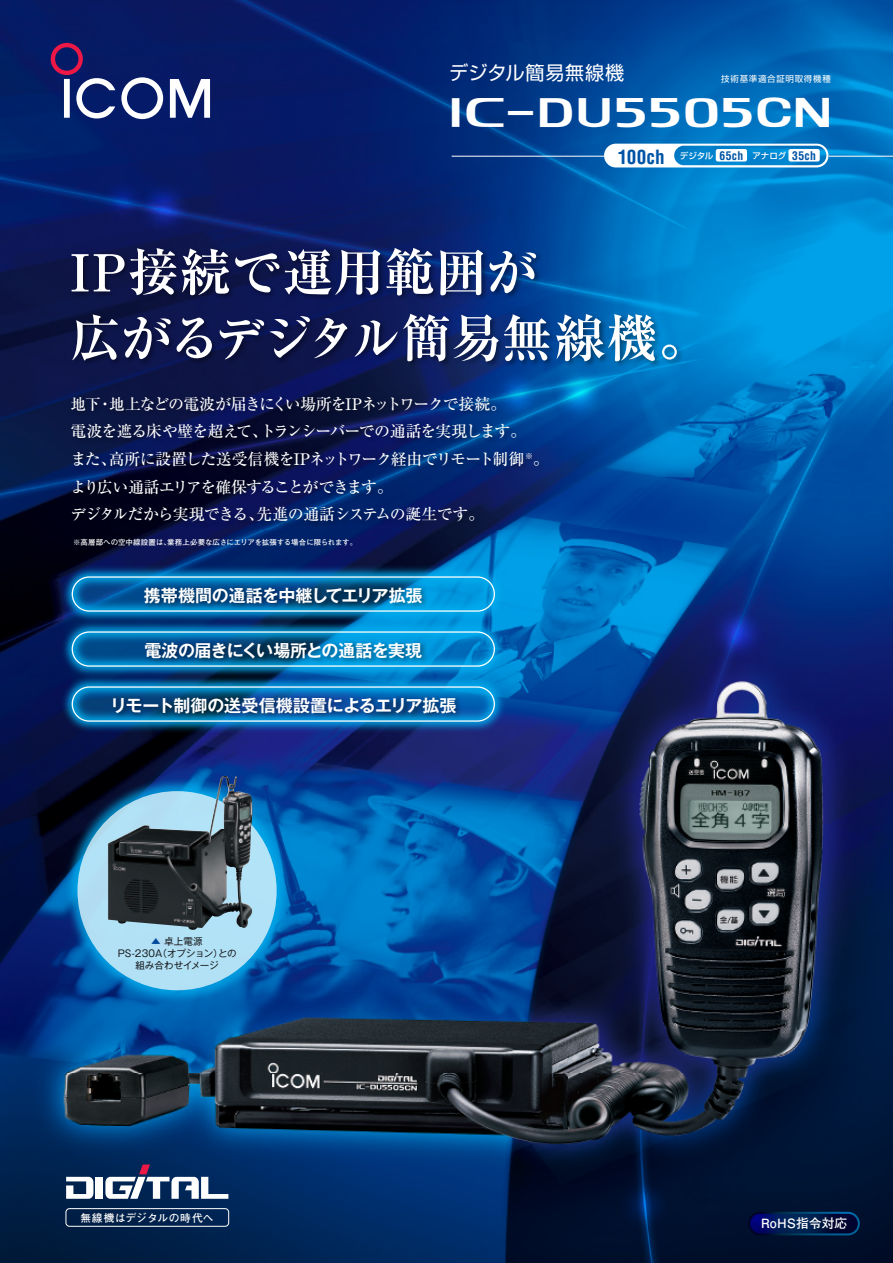
<style>
.page{position:relative;width:893px;height:1263px;background:#fff}
.page>*{position:absolute;margin:0;border:0;box-sizing:border-box;transform-origin:0 0}
.t1{font:700 51px/65.8px "Ryumin Pro";letter-spacing:-.01em;color:#fff}
.t2{font:36.15px "Icom Product Font";letter-spacing:.05em;color:#fff}
.t3{font:19.2px "Shin Go Pro";letter-spacing:.03em;color:#fff}
.t4{font:700 condensed 19.2px "Helvetica";letter-spacing:.01em;color:#0154a6}
.t5{font:700 16.95px "Gothic MB101 Pro De";letter-spacing:-.025em;color:#fff}
.t6{font:500 15.9px/27.6px "Ryumin Pro";letter-spacing:-.07em;color:#fff}
.t7{font:700 12.75px "Futo Go B101 Pro";letter-spacing:.015em;color:#fff}
.t8{font:700 10.8px "Futo Go B101 Pro";letter-spacing:.045em;color:#fff}
.t9{font:9.6px/12px "Gothic MB101 Pro";letter-spacing:-.01em;color:#231f20;text-align:center}
.t10{font:500 8.55px "Shin Go Pro";letter-spacing:-.01em;color:#fff}
.t11{font:8.55px "Shin Go Pro";letter-spacing:.08em;color:#fff}
.t12{font:700 7.5px "Futo Go B101 Pro";letter-spacing:-.005em;color:#fff}
.s1{font-family:"Helvetica";font-weight:700;font-stretch:condensed;font-size:11.7px;color:#0154a6}
.s2{color:#0154a6}
</style>
<div class="page">
<img style="left:0;top:0;width:893px;height:1263px">
<img style="left:14px;top:519px;width:539px;height:55px">
<img style="left:14px;top:574px;width:539px;height:55px">
<img style="left:14px;top:629px;width:539px;height:151px">
<img style="left:17px;top:731px;width:320px;height:320px">
<div style="left:77px;top:791px;width:200px;height:199px;background:#b2e1f6;border-radius:50%"></div>
<img style="left:108px;top:777px;width:145px;height:153px">
<div style="left:72px;top:576px;width:423px;height:36px;border:1px solid #fff;border-radius:17px"></div>
<img style="left:550px;top:380px;width:96px;height:81px">
<img style="left:577px;top:1138px;width:134px;height:125px">
<img style="left:140px;top:582px;width:291px;height:32px">
<div style="left:72px;top:631px;width:423px;height:36px;border:1px solid #fff;border-radius:17px"></div>
<img style="left:140px;top:637px;width:291px;height:32px">
<div style="left:72px;top:686px;width:423px;height:36px;border:1px solid #fff;border-radius:17px"></div>
<img style="left:106px;top:692px;width:359px;height:32px">
<img style="left:724px;top:709px;width:134px;height:134px">
<img style="left:670px;top:567px;width:134px;height:134px">
<img style="left:185px;top:141px;width:47px;height:101px">
<img style="left:455px;top:380px;width:128px;height:80px">
<img style="left:62px;top:139px;width:123px;height:123px">
<svg style="left:170px;top:79px;width:40px;height:39px"></svg>
<svg style="left:121px;top:77px;width:42px;height:42px"></svg>
<svg style="left:51px;top:43px;width:64px;height:75px;background:#3d3d7b"></svg>
<svg style="left:604px;top:144px;width:224px;height:23px"></svg>
<div style="left:716px;top:149px;width:31px;height:13px;background:#fff;border-radius:2px"></div>
<div style="left:788px;top:149px;width:32px;height:13px;background:#fff;border-radius:2px"></div>
<hr style="left:452px;top:156px;width:152px;height:1px;background:#fff">
<hr style="left:829px;top:156px;width:64px;height:1px;background:#fff">
<img style="left:66px;top:242px;width:628px;height:138px">
<img style="left:66px;top:391px;width:484px;height:142px">
<svg style="left:66px;top:1177px;width:27px;height:22px"></svg>
<div style="left:96px;top:1177px;width:7px;height:22px;background:#fff"></div>
<svg style="left:105px;top:1164px;width:123px;height:35px"></svg>
<div style="left:66px;top:1208px;width:163px;height:18px;border:1px solid #fff;border-radius:4px"></div>
<svg style="left:748px;top:1212px;width:112px;height:23px"></svg>
<svg style="left:750px;top:1214px;width:108px;height:19px;background:#00134e"></svg>
<p class="t3" style="left:449px;top:57px;width:177px">デジタル簡易無線機</p>
<p class="t11" style="left:721px;top:71px;width:111px">技術基準適合証明取得機種</p>
<p class="t2" style="left:452px;top:92px;width:381px">IC- DU5505CN</p>
<p class="t4" style="left:618px;top:145px;width:48px">100ch</p>
<p class="t10" style="left:680px;top:149px;width:138px">デジタル <span class="s1">65ch</span> アナログ <span class="s1">35ch</span></p>
<p class="t1" style="left:71px;top:236px;width:640px">IP接続で運用範囲が<br>広がるデジタル簡易無線機。</p>
<p class="t6" style="left:71px;top:389px;width:480px">地下・地上などの電波が届きにくい場所をIPネットワークで接続。<br>電波を遮る床や壁を超えて、トランシーバーでの通話を実現します。<br>また、高所に設置した送受信機をIPネットワーク経由でリモート制御<sup>※</sup>。より広い通話エリアを確保することができます。<br>デジタルだから実現できる、先進の通話システムの誕生です。</p>
<p class="t12" style="left:73px;top:537px;width:285px">※高層部への空中線設置は、業務上必要な広さにエリアを拡張する場合に限られます。</p>
<p class="t5" style="left:144px;top:581px;width:280px">携帯機間の通話を中継してエリア拡張</p>
<p class="t5" style="left:144px;top:636px;width:279px">電波の届きにくい場所との通話を実現</p>
<p class="t5" style="left:110px;top:691px;width:348px">リモート制御の送受信機設置によるエリア拡張</p>
<p class="t9" style="left:117px;top:934px;width:121px"><span class="s2">▲</span> 卓上電源<br>PS-230A（オプション）との組み合わせイメージ</p>
<p class="t8" style="left:80px;top:1209px;width:135px">無線機はデジタルの時代へ</p>
<p class="t7" style="left:761px;top:1213px;width:88px">RoHS指令対応</p>
</div>
